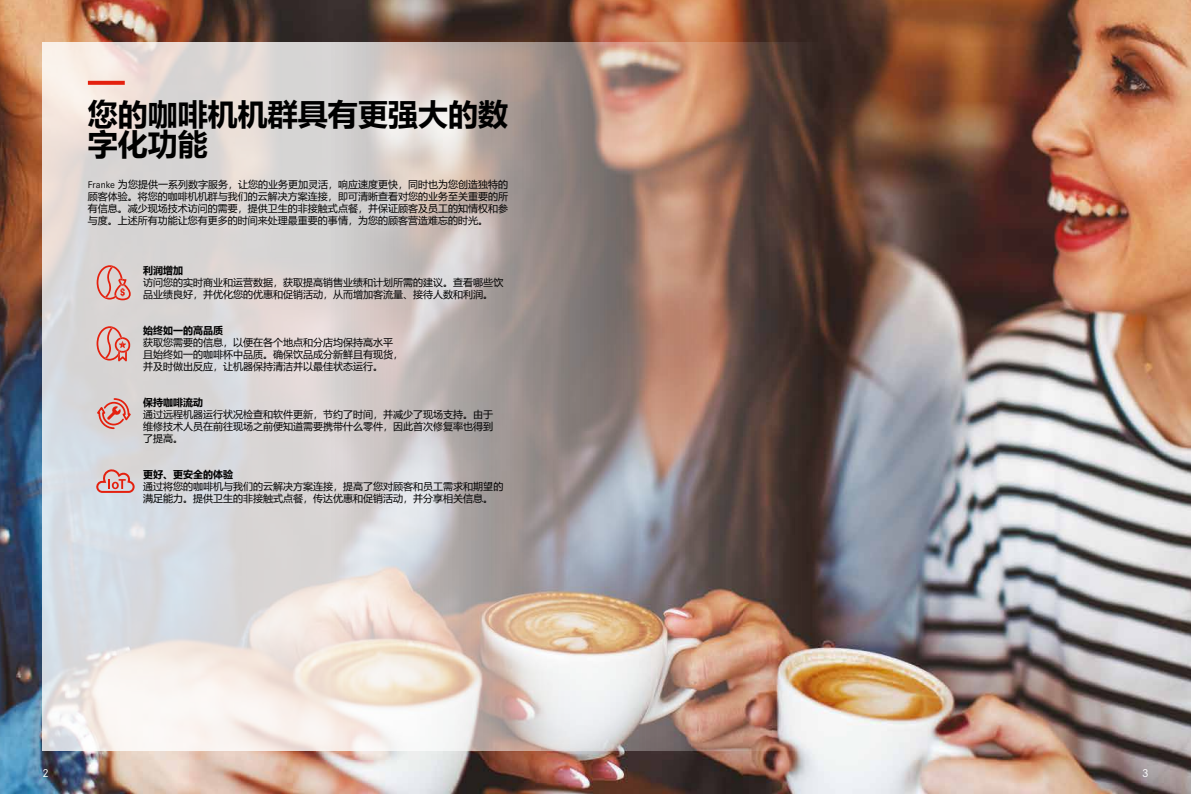
<style>
.page{position:relative;width:1191px;height:794px;background:#fff}
.page>*{position:absolute;margin:0;border:0;box-sizing:border-box;transform-origin:0 0}
.t1{font:700 30px/30px "Microsoft Ya Hei UI";color:#000}
.t2{font:12px "Corporate S";color:#fff}
.t3{font:10px/12px "Microsoft Ya Hei UI";color:#000}
.t4{font:700 10px "Microsoft Ya Hei UI";color:#000}
.s1{font-family:"Corporate S"}
</style>
<div class="page">
<img style="left:0;top:0;width:1191px;height:794px">
<img style="left:43px;top:43px;width:992px;height:708px">
<svg style="left:88px;top:81px;width:37px;height:4px"></svg>
<svg style="left:97px;top:265px;width:34px;height:35px"></svg>
<svg style="left:97px;top:326px;width:33px;height:35px"></svg>
<svg style="left:94px;top:397px;width:39px;height:33px"></svg>
<svg style="left:96px;top:468px;width:40px;height:26px"></svg>
<h1 class="t1" style="left:88px;top:98px;width:421px">您的咖啡机机群具有更强大的数字化功能</h1>
<p class="t3" style="left:88px;top:178px;width:422px;text-align:justify"><span class="s1">Franke</span> 为您提供一系列数字服务，让您的业务更加灵活，响应速度更快，同时也为您创造独特的顾客体验。将您的咖啡机机群与我们的云解决方案连接，即可清晰查看对您的业务至关重要的所有信息。减少现场技术访问的需要，提供卫生的非接触式点餐，并保证顾客及员工的知情权和参与度。上述所有功能让您有更多的时间来处理最重要的事情，为您的顾客营造难忘的时光。</p>
<p class="t4" style="left:143px;top:263px;width:41px">利润增加</p>
<p class="t3" style="left:143px;top:276px;width:362px">访问您的实时商业和运营数据，获取提高销售业绩和计划所需的建议。查看哪些饮品业绩良好，并优化您的优惠和促销活动，从而增加客流量、接待人数和利润。</p>
<p class="t4" style="left:143px;top:323px;width:81px">始终如一的高品质</p>
<p class="t3" style="left:143px;top:336px;width:262px">获取您需要的信息，以便在各个地点和分店均保持高水平且始终如一的咖啡杯中品质。确保饮品成分新鲜且有现货，并及时做出反应，让机器保持清洁并以最佳状态运行。</p>
<p class="t4" style="left:143px;top:395px;width:61px">保持咖啡流动</p>
<p class="t3" style="left:143px;top:408px;width:352px;text-align:justify">通过远程机器运行状况检查和软件更新，节约了时间，并减少了现场支持。由于维修技术人员在前往现场之前便知道需要携带什么零件，因此首次修复率也得到了提高。</p>
<p class="t4" style="left:143px;top:467px;width:91px">更好、更安全的体验</p>
<p class="t3" style="left:143px;top:480px;width:362px">通过将您的咖啡机与我们的云解决方案连接，提高了您对顾客和员工需求和期望的满足能力。提供卫生的非接触式点餐，传达优惠和促销活动，并分享相关信息。</p>
<p class="t2" style="left:43px;top:764px;width:8px">2</p>
<p class="t2" style="left:1142px;top:764px;width:8px">3</p>
</div>
